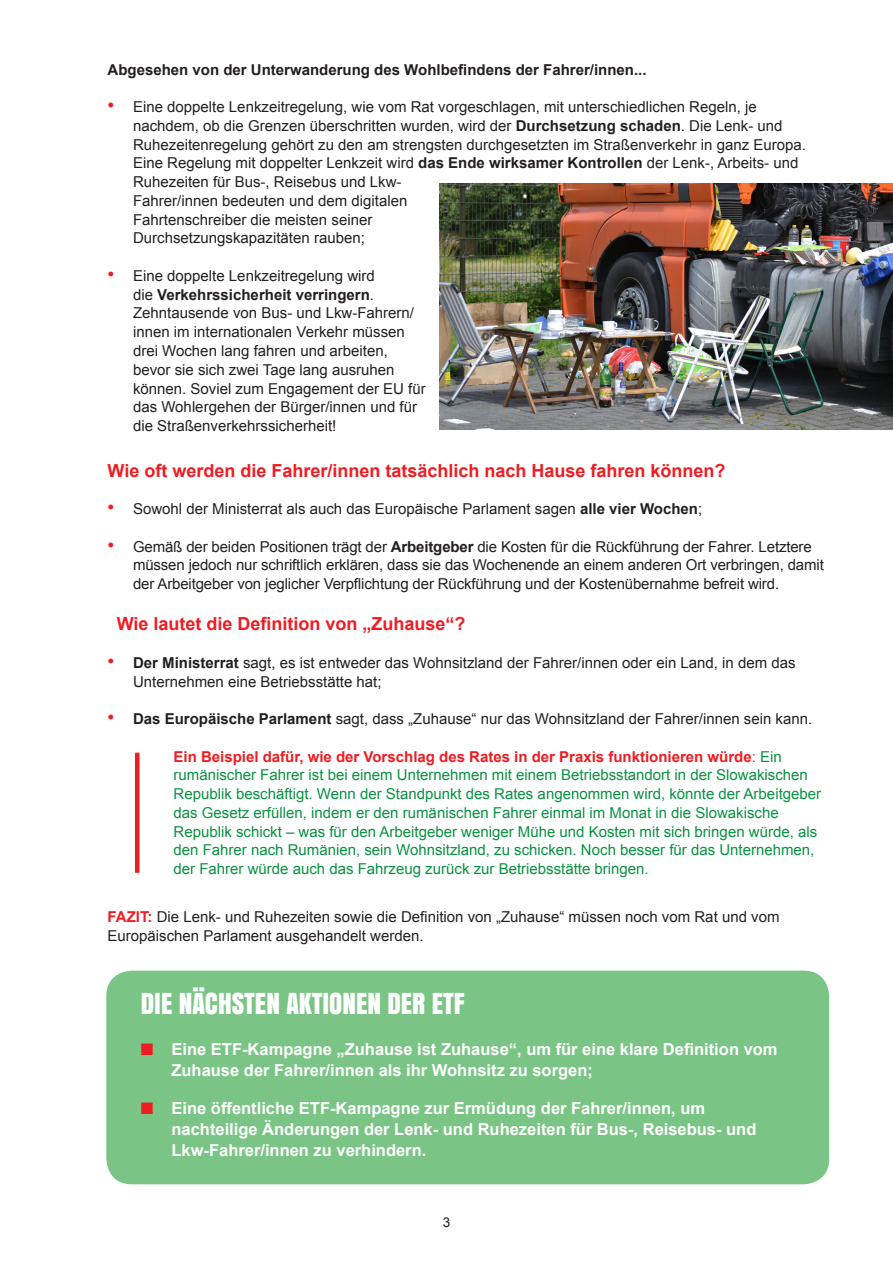
<style>
.page{position:relative;width:893px;height:1263px;background:#fff}
.page>*{position:absolute;margin:0;border:0;box-sizing:border-box;transform-origin:0 0}
.t1{font:27px "Anton";color:#fff}
._7_D-head{font:700 18px "Arial";color:#ee1d23}
._3_item{font:700 18px "Arial";color:#ee1d23}
._0_normal{font:700 16.5px/21px "Arial";color:#fff}
._3_item-2{font:15px/18.8px "Arial";color:#231f20}
._4_Example{font:15px/18.8px "Arial";color:#089240}
._0_normal-2{font:15px/18.8px "Arial";color:#231f20}
._0_normal-3{font:700 15px "Arial";color:#231f20}
.t2{font:13.5px "Arial";color:#231f20}
.s1{font-size:19.5px;color:#ee1d23}
.s2{font-weight:700}
.s3{font-weight:700;color:#ee1d23}
.s4{color:#ee1d23}
</style>
<div class="page">
<div style="left:135px;top:753px;width:5px;height:120px;background:#ee1d23"></div>
<div style="left:106px;top:971px;width:723px;height:213px;background:#7ac585;border-radius:26px"></div>
<img style="left:439px;top:184px;width:454px;height:245px">
<p class="_0_normal-3" style="left:108px;top:60px;width:540px">Abgesehen von der Unterwanderung des Wohlbefindens der Fahrer/innen...</p>
<p class="_3_item-2" style="left:133px;top:98px;width:674px;text-indent:-26px"><span class="s1">•</span> Eine doppelte Lenkzeitregelung, wie vom Rat vorgeschlagen, mit unterschiedlichen Regeln, je nachdem, ob die Grenzen überschritten wurden, wird der <span class="s2">Durchsetzung schaden</span>. Die Lenk- und Ruhezeitenregelung gehört zu den am strengsten durchgesetzten im Straßenverkehr in ganz Europa.<br>Eine Regelung mit doppelter Lenkzeit wird <span class="s2">das Ende wirksamer Kontrollen</span> der Lenk-, Arbeits- und Ruhezeiten für Bus-, Reisebus und Lkw-<br>Fahrer/innen bedeuten und dem digitalen<br>Fahrtenschreiber die meisten seiner<br>Durchsetzungskapazitäten rauben;</p>
<p class="_3_item-2" style="left:133px;top:266px;width:294px;text-indent:-26px"><span class="s1">•</span> Eine doppelte Lenkzeitregelung wird<br>die <span class="s2">Verkehrssicherheit verringern</span>.<br>Zehntausende von Bus- und Lkw-Fahrern/ innen im internationalen Verkehr müssen drei Wochen lang fahren und arbeiten, bevor sie sich zwei Tage lang ausruhen können. Soviel zum Engagement der EU für das Wohlergehen der Bürger/innen und für die Straßenverkehrssicherheit!</p>
<p class="_7_D-head" style="left:108px;top:458px;width:619px">Wie oft werden die Fahrer/innen tatsächlich nach Hause fahren können?</p>
<p class="_3_item-2" style="left:108px;top:499px;width:596px"><span class="s1">•</span> Sowohl der Ministerrat als auch das Europäische Parlament sagen <span class="s2">alle vier Wochen</span>;</p>
<p class="_3_item-2" style="left:133px;top:537px;width:692px;text-indent:-26px"><span class="s1">•</span> Gemäß der beiden Positionen trägt der <span class="s2">Arbeitgeber</span> die Kosten für die Rückführung der Fahrer. Letztere müssen jedoch nur schriftlich erklären, dass sie das Wochenende an einem anderen Ort verbringen, damit der Arbeitgeber von jeglicher Verpflichtung der Rückführung und der Kostenübernahme befreit wird.</p>
<p class="_3_item" style="left:117px;top:612px;width:350px">Wie lautet die Definition von „Zuhause“?</p>
<p class="_3_item-2" style="left:133px;top:653px;width:664px;text-indent:-26px"><span class="s1">•</span> <span class="s2">Der Ministerrat</span> sagt, es ist entweder das Wohnsitzland der Fahrer/innen oder ein Land, in dem das<br>Unternehmen eine Betriebsstätte hat;</p>
<p class="_3_item-2" style="left:108px;top:709px;width:706px"><span class="s1">•</span> <span class="s2">Das Europäische Parlament</span> sagt, dass „Zuhause“ nur das Wohnsitzland der Fahrer/innen sein kann.</p>
<p class="_4_Example" style="left:174px;top:747px;width:649px"><span class="s3">Ein Beispiel dafür, wie der Vorschlag des Rates in der Praxis funktionieren würde</span><span class="s4">:</span> Ein rumänischer Fahrer ist bei einem Unternehmen mit einem Betriebsstandort in der Slowakischen Republik beschäftigt. Wenn der Standpunkt des Rates angenommen wird, könnte der Arbeitgeber das Gesetz erfüllen, indem er den rumänischen Fahrer einmal im Monat in die Slowakische Republik schickt – was für den Arbeitgeber weniger Mühe und Kosten mit sich bringen würde, als den Fahrer nach Rumänien, sein Wohnsitzland, zu schicken. Noch besser für das Unternehmen, der Fahrer würde auch das Fahrzeug zurück zur Betriebsstätte bringen.</p>
<p class="_0_normal-2" style="left:108px;top:907px;width:673px"><span class="s3">FAZIT:</span> Die Lenk- und Ruhezeiten sowie die Definition von „Zuhause“ müssen noch vom Rat und vom<br>Europäischen Parlament ausgehandelt werden.</p>
<p class="t1" style="left:141px;top:982px;width:325px">DIE NÄCHSTEN AKTIONEN DER ETF</p>
<p class="_0_normal" style="left:171px;top:1039px;width:608px;text-indent:-31px"><span class="s4">■</span> Eine ETF-Kampagne „Zuhause ist Zuhause“, um für eine klare Definition vom<br>Zuhause der Fahrer/innen als ihr Wohnsitz zu sorgen;</p>
<p class="_0_normal" style="left:171px;top:1098px;width:586px;text-indent:-31px"><span class="s4">■</span> Eine öffentliche ETF-Kampagne zur Ermüdung der Fahrer/innen, um nachteilige Änderungen der Lenk- und Ruhezeiten für Bus-, Reisebus- und<br>Lkw-Fahrer/innen zu verhindern.</p>
<p class="t2" style="left:443px;top:1213px;width:9px">3</p>
</div>
